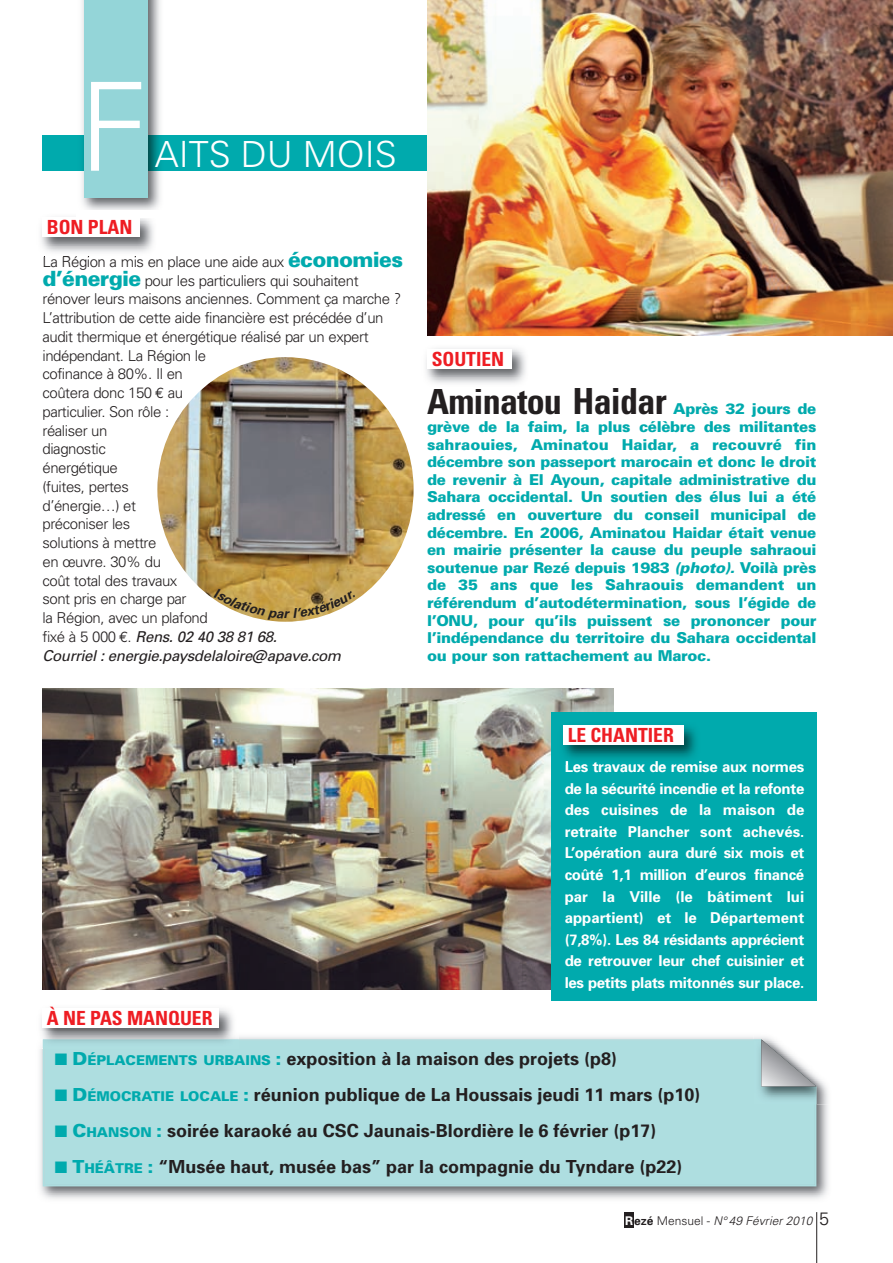
<style>
.page{position:relative;width:893px;height:1263px;background:#fff}
.page>*{position:absolute;margin:0;border:0;box-sizing:border-box;transform-origin:0 0}
.t1{font:300 123px "Univers";color:#fff}
.t2{font:700 condensed 36px "Univers";letter-spacing:-.02em;color:#231f20}
.t3{font:300 36px "Univers";color:#fff}
.t4{font:700 condensed 19.5px "Univers";color:#ee1d23}
.t5{font:700 18px "Univers";color:#231f20}
.t6{font:900 15px/17.5px "Univers";letter-spacing:-.02em;color:#00aaad;text-align:justify}
.t7{font:300 15px/18.8px "Univers";letter-spacing:-.03em;color:#231f20}
.t8{font:700 15px/21.6px "Univers";letter-spacing:-.02em;color:#fff;text-align:justify}
.t9{font:italic 300 12px "Univers";letter-spacing:.005em;color:#231f20}
.s1{font-weight:900;font-size:21px;color:#00aaad}
.s2{font-family:"Euro Mono";font-weight:400}
.s3{font-weight:400;font-style:italic}
.s4{font-style:italic}
.s5{color:#00aaad}
.s6{font-weight:900;color:#00aaad}
.s7{font-weight:900;font-size:13.5px;color:#00aaad}
.s8{font-weight:700;font-style:normal;color:#fff}
.s9{font-weight:700;font-style:normal}
.s10{font-style:normal}
.s11{font-style:normal;font-size:18px}
</style>
<div class="page">
<img style="left:157px;top:357px;width:256px;height:265px;border-radius:50%">
<hr style="left:816px;top:1212px;width:1px;height:51px;background:#231f20">
<div style="left:625px;top:1212px;width:9px;height:15px;background:#231f20"></div>
<div style="left:43px;top:136px;width:773px;height:35px;background:#00aaad"></div>
<img style="left:77px;top:0;width:90px;height:210px">
<div style="left:84px;top:0;width:63px;height:198px;background:#94d5d8"></div>
<img style="left:40px;top:1036px;width:789px;height:163px">
<div style="left:43px;top:1039px;width:773px;height:147px;background:#aedee0"></div>
<img style="left:753px;top:1036px;width:76px;height:68px">
<img style="left:753px;top:1039px;width:63px;height:65px">
<svg style="left:761px;top:1039px;width:55px;height:47px"></svg>
<img style="left:427px;top:0;width:466px;height:335px">
<img style="left:43px;top:688px;width:570px;height:302px">
<div style="left:551px;top:712px;width:265px;height:289px;background:#00aaad"></div>
<img style="left:40px;top:1008px;width:198px;height:31px">
<svg style="left:40px;top:1039px;width:3px;height:9px"></svg>
<img style="left:43px;top:1039px;width:195px;height:9px">
<div style="left:43px;top:1008px;width:176px;height:20px;background:#fff"></div>
<img style="left:41px;top:218px;width:113px;height:34px">
<img style="left:44px;top:256px;width:92px;height:1px">
<div style="left:43px;top:217px;width:97px;height:20px;background:#fff"></div>
<img style="left:426px;top:348px;width:100px;height:35px">
<div style="left:427px;top:349px;width:85px;height:20px;background:#fff"></div>
<img style="left:563px;top:726px;width:139px;height:39px">
<img style="left:566px;top:761px;width:118px;height:4px">
<div style="left:563px;top:725px;width:121px;height:20px;background:#fff"></div>
<svg style="left:214px;top:588px;width:142px;height:32px"></svg>
<h1 class="t1" style="left:79px;top:82px;width:70px">F</h1>
<h2 class="t3" style="left:155px;top:141px;width:243px">AITS DU MOIS</h2>
<h3 class="t4" style="left:47px;top:220px;width:87px">BON PLAN</h3>
<p class="t7" style="left:43px;top:253px;width:362px">La Région a mis en place une aide aux <span class="s1">économies d’énergie</span> pour les particuliers qui souhaitent rénover leurs maisons anciennes. Comment ça marche ?<br>L’attribution de cette aide financière est précédée d’un audit thermique et énergétique réalisé par un expert indépendant. La Région le<br>cofinance à 80%. Il en<br>coûtera donc 150 <span class="s2">€</span> au<br>particulier. Son rôle :<br>réaliser un<br>diagnostic<br>énergétique<br>(fuites, pertes<br>d’énergie…) et<br>préconiser les<br>solutions à mettre<br>en œuvre. 30% du<br>coût total des travaux<br>sont pris en charge par<br>la Région, avec un plafond<br>fixé à 5 000 <span class="s2">€</span>. <span class="s3">Rens. 02 40 38 81 68.<br>Courriel : energie.paysdelaloire@apave.com</span></p>
<h3 class="t4" style="left:432px;top:352px;width:74px">SOUTIEN</h3>
<h2 class="t2" style="left:427px;top:388px;width:241px">Aminatou Haidar</h2>
<p class="t6" style="left:427px;top:402px;width:391px;text-indent:246px">Après 32 jours de grève de la faim, la plus célèbre des militantes sahraouies, Aminatou Haidar, a recouvré fin décembre son passeport marocain et donc le droit de revenir à El Ayoun, capitale administrative du Sahara occidental. Un soutien des élus lui a été adressé en ouverture du conseil municipal de décembre. En 2006, Aminatou Haidar était venue en mairie présenter la cause du peuple sahraoui soutenue par Rezé depuis 1983 <span class="s4">(photo).</span> Voilà près de 35 ans que les Sahraouis demandent un référendum d’autodétermination, sous l’égide de l’ONU, pour qu’ils puissent se prononcer pour l’indépendance du territoire du Sahara occidental ou pour son rattachement au Maroc.</p>
<h3 class="t4" style="left:47px;top:1011px;width:167px">À NE PAS MANQUER</h3>
<h3 class="t4" style="left:568px;top:728px;width:108px">LE CHANTIER</h3>
<p class="t8" style="left:565px;top:757px;width:241px">Les travaux de remise aux normes de la sécurité incendie et la refonte des cuisines de la maison de retraite Plancher sont achevés.<br>L’opération aura duré six mois et coûté 1,1 million d’euros financé par la Ville (le bâtiment lui appartient) et le Département (7,8%). Les 84 résidants apprécient de retrouver leur chef cuisinier et les petits plats mitonnés sur place.</p>
<p class="t5" style="left:55px;top:1052px;width:564px"><span class="s5">■</span> <span class="s6">D</span><span class="s7">ÉPLACEMENTS URBAINS</span> <span class="s6">:</span> exposition à la maison des projets (p8)</p>
<p class="t5" style="left:55px;top:1088px;width:647px"><span class="s5">■</span> <span class="s6">D</span><span class="s7">ÉMOCRATIE LOCALE</span> <span class="s6">:</span> réunion publique de La Houssais jeudi 11 mars (p10)</p>
<p class="t5" style="left:55px;top:1124px;width:603px"><span class="s5">■</span> <span class="s6">C</span><span class="s7">HANSON</span> <span class="s6">:</span> soirée karaoké au CSC Jaunais-Blordière le 6 février (p17)</p>
<p class="t5" style="left:55px;top:1160px;width:629px"><span class="s5">■</span> <span class="s6">T</span><span class="s7">HÉÂTRE</span> <span class="s6">:</span> “Musée haut, musée bas” par la compagnie du Tyndare (p22)</p>
<p class="t9" style="left:625px;top:1217px;width:206px"><span class="s8">R</span><span class="s9">ezé</span> <span class="s10">Mensuel -</span> N° 49 Février 2010 <span class="s11">5</span></p>
</div>
